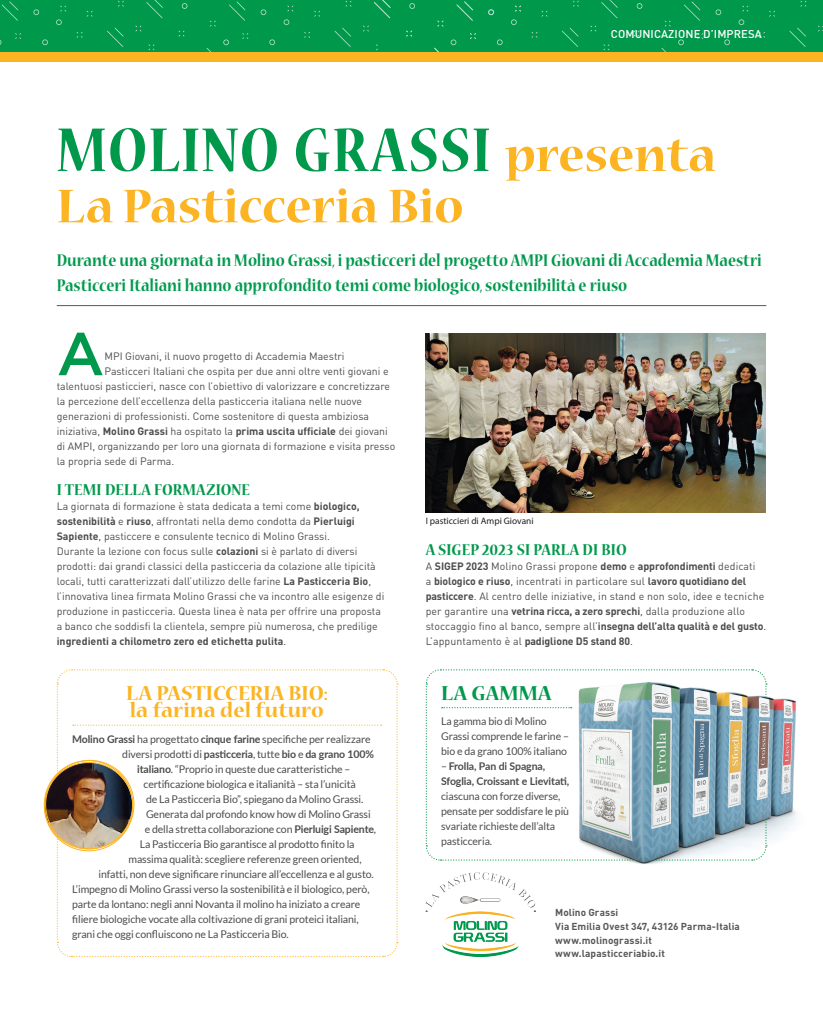
<style>
.page{position:relative;width:823px;height:1014px;background:#fff}
.page>*{position:absolute;margin:0;border:0;box-sizing:border-box;transform-origin:0 0}
.t1{font:700 68.75px "Nueva Std";letter-spacing:.025em;color:#00994c;scale:.85 1}
.t2{font:500 60.38px "Gotham";color:#00994c}
.t3{font:700 52.5px "Nueva Std";color:#fcb423}
.t4{font:700 22.5px/17.5px "Nueva Std";letter-spacing:.005em;color:#fcb423}
.t5{font:700 22.5px "Nueva Std";letter-spacing:.005em;color:#00994c}
.t6{font:700 18.75px/25px "Nueva Std";color:#009a4e;scale:.85 1}
.t7{font:700 17.5px "Nueva Std";letter-spacing:.01em;color:#00994c;scale:.91 1}
.t8{font:500 11.25px "DIN Pro";letter-spacing:.01em;color:#fff}
.t9{font:10.62px/15px "DIN Pro";color:#4b4c4d}
.Prodotto_vincitore{font:10.62px/15px "Lato";letter-spacing:-.01em;color:#4b4c4d}
.Prodotto_vincitore-2{font:700 10.62px "Lato";letter-spacing:-.01em;color:#4b4c4d}
.t10{font:700 10px "DIN Pro";letter-spacing:.005em;color:#57585a}
.t11{font:9.38px "Myriad Pro";color:#231f20}
.s1{font-size:52.5px;color:#fcb423}
.s2{font-weight:700}
.s3{font-weight:400}
</style>
<div class="page">
<svg style="left:425px;top:669px;width:341px;height:192px"></svg>
<hr style="left:57px;top:305px;width:708px;height:1px;background:#57585a">
<div style="left:0;top:0;width:822px;height:52px;background:#00994c"></div>
<svg style="left:2px;top:1px;width:16px;height:20px"></svg>
<svg style="left:42px;top:39px;width:6px;height:6px"></svg>
<svg style="left:33px;top:9px;width:6px;height:6px"></svg>
<svg style="left:15px;top:33px;width:6px;height:6px"></svg>
<svg style="left:107px;top:28px;width:16px;height:19px"></svg>
<svg style="left:56px;top:19px;width:6px;height:6px"></svg>
<svg style="left:229px;top:1px;width:16px;height:20px"></svg>
<svg style="left:146px;top:0;width:17px;height:18px"></svg>
<svg style="left:206px;top:48px;width:6px;height:4px"></svg>
<svg style="left:269px;top:39px;width:6px;height:6px"></svg>
<svg style="left:182px;top:3px;width:5px;height:6px"></svg>
<svg style="left:260px;top:9px;width:6px;height:6px"></svg>
<svg style="left:242px;top:33px;width:6px;height:6px"></svg>
<svg style="left:148px;top:44px;width:6px;height:6px"></svg>
<svg style="left:118px;top:1px;width:6px;height:6px"></svg>
<svg style="left:334px;top:28px;width:17px;height:19px"></svg>
<svg style="left:283px;top:19px;width:6px;height:6px"></svg>
<svg style="left:223px;top:39px;width:6px;height:6px"></svg>
<svg style="left:304px;top:32px;width:6px;height:6px"></svg>
<svg style="left:497px;top:39px;width:5px;height:6px"></svg>
<svg style="left:409px;top:3px;width:6px;height:6px"></svg>
<svg style="left:345px;top:1px;width:6px;height:6px"></svg>
<svg style="left:314px;top:11px;width:6px;height:6px"></svg>
<svg style="left:456px;top:1px;width:17px;height:20px"></svg>
<svg style="left:374px;top:0;width:16px;height:18px"></svg>
<svg style="left:488px;top:9px;width:6px;height:6px"></svg>
<svg style="left:470px;top:33px;width:5px;height:6px"></svg>
<svg style="left:437px;top:21px;width:6px;height:5px"></svg>
<svg style="left:406px;top:31px;width:6px;height:5px"></svg>
<svg style="left:562px;top:28px;width:16px;height:19px"></svg>
<svg style="left:511px;top:19px;width:5px;height:6px"></svg>
<svg style="left:450px;top:39px;width:6px;height:6px"></svg>
<svg style="left:531px;top:32px;width:6px;height:6px"></svg>
<svg style="left:684px;top:1px;width:16px;height:20px"></svg>
<svg style="left:601px;top:0;width:16px;height:18px"></svg>
<svg style="left:724px;top:39px;width:5px;height:6px"></svg>
<svg style="left:636px;top:3px;width:6px;height:6px"></svg>
<svg style="left:715px;top:9px;width:5px;height:6px"></svg>
<svg style="left:603px;top:44px;width:6px;height:6px"></svg>
<svg style="left:541px;top:11px;width:6px;height:6px"></svg>
<svg style="left:789px;top:28px;width:16px;height:19px"></svg>
<svg style="left:738px;top:19px;width:5px;height:6px"></svg>
<svg style="left:678px;top:39px;width:5px;height:6px"></svg>
<div style="left:0;top:52px;width:822px;height:10px;background:#fcb423"></div>
<svg style="left:56px;top:669px;width:342px;height:288px"></svg>
<img style="left:425px;top:333px;width:340px;height:180px">
<img style="left:45px;top:762px;width:87px;height:86px">
<img style="left:578px;top:682px;width:217px;height:180px">
<img style="left:425px;top:911px;width:109px;height:45px">
<img style="left:425px;top:872px;width:109px;height:39px">
<p class="t8" style="left:610px;top:26px;width:152px">COMUNICAZIONE D’IMPRESA</p>
<p class="t1" style="left:57px;top:118px;width:776px">MOLINO GRASSI <span class="s1">presenta</span></p>
<p class="t3" style="left:57px;top:182px;width:408px">La Pasticceria Bio</p>
<p class="t6" style="left:57px;top:249px;width:830px">Durante una giornata in Molino Grassi, i pasticceri del progetto AMPI Giovani di Accademia Maestri<br>Pasticceri Italiani hanno approfondito temi come biologico, sostenibilità e riuso</p>
<p class="t2" style="left:57px;top:314px;width:49px">A</p>
<p class="t9" style="left:104px;top:348px;width:241px">MPI Giovani, il nuovo progetto di Accademia Maestri</p>
<p class="t9" style="left:104px;top:363px;width:285px">Pasticceri Italiani che ospita per due anni oltre venti giovani e</p>
<p class="t9" style="left:57px;top:378px;width:335px">talentuosi pasticcieri, nasce con l’obiettivo di valorizzare e concretizzare</p>
<p class="t9" style="left:57px;top:393px;width:306px">la percezione dell’eccellenza della pasticceria italiana nelle nuove</p>
<p class="t9" style="left:57px;top:408px;width:314px">generazioni di professionisti. Come sostenitore di questa ambiziosa</p>
<p class="t9" style="left:57px;top:423px;width:332px">iniziativa, <span class="s2">Molino Grassi</span> ha ospitato la <span class="s2">prima uscita ufficiale</span> dei giovani</p>
<p class="t9" style="left:57px;top:438px;width:340px">di AMPI, organizzando per loro una giornata di formazione e visita presso</p>
<p class="t9" style="left:57px;top:453px;width:119px">la propria sede di Parma.</p>
<p class="t7" style="left:57px;top:482px;width:214px">I TEMI DELLA FORMAZIONE</p>
<p class="t9" style="left:57px;top:498px;width:304px">La giornata di formazione è stata dedicata a temi come <span class="s2">biologico, sostenibilità</span> e <span class="s2">riuso</span>, affrontati nella demo condotta da <span class="s2">Pierluigi<br>Sapiente</span>, pasticcere e consulente tecnico di Molino Grassi.</p>
<p class="t9" style="left:57px;top:543px;width:329px">Durante la lezione con focus sulle <span class="s2">colazioni</span> si è parlato di diversi prodotti: dai grandi classici della pasticceria da colazione alle tipicità locali, tutti caratterizzati dall’utilizzo delle farine <span class="s2">La Pasticceria Bio</span>, l’innovativa linea firmata Molino Grassi che va incontro alle esigenze di produzione in pasticceria. Questa linea è nata per offrire una proposta a banco che soddisfi la clientela, sempre più numerosa, che predilige <span class="s2">ingredienti a chilometro zero ed etichetta pulita</span>.</p>
<p class="t4" style="left:126px;top:685px;width:203px">LA PASTICCERIA BIO: la farina del futuro</p>
<p class="Prodotto_vincitore" style="left:72px;top:731px;width:300px"><span class="s2">Molino Grassi</span> ha progettato <span class="s2">cinque farine</span> specifiche per realizzare</p>
<p class="Prodotto_vincitore-2" style="left:122px;top:745px;width:253px"><span class="s3">diversi prodotti di</span> pasticceria<span class="s3">, tutte</span> bio <span class="s3">e</span> da grano 100%</p>
<p class="Prodotto_vincitore" style="left:137px;top:761px;width:214px"><span class="s2">italiano</span>. “Proprio in queste due caratteristiche –</p>
<p class="Prodotto_vincitore" style="left:143px;top:776px;width:214px">certificazione biologica e italianità – sta l’unicità</p>
<p class="Prodotto_vincitore" style="left:146px;top:791px;width:219px">de La Pasticceria Bio”, spiegano da Molino Grassi.</p>
<p class="Prodotto_vincitore" style="left:146px;top:806px;width:226px">Generata dal profondo know how di Molino Grassi</p>
<p class="Prodotto_vincitore" style="left:145px;top:821px;width:233px">e della stretta collaborazione con <span class="s2">Pierluigi Sapiente</span>,</p>
<p class="Prodotto_vincitore" style="left:140px;top:836px;width:216px">La Pasticceria Bio garantisce al prodotto finito la</p>
<p class="Prodotto_vincitore" style="left:128px;top:851px;width:234px">massima qualità: scegliere referenze green oriented,</p>
<p class="Prodotto_vincitore" style="left:98px;top:866px;width:277px">infatti, non deve significare rinunciare all’eccellenza e al gusto.</p>
<p class="Prodotto_vincitore" style="left:72px;top:881px;width:299px">L’impegno di Molino Grassi verso la sostenibilità e il biologico, però,</p>
<p class="Prodotto_vincitore" style="left:72px;top:896px;width:289px">parte da lontano: negli anni Novanta il molino ha iniziato a creare</p>
<p class="Prodotto_vincitore" style="left:72px;top:911px;width:288px">filiere biologiche vocate alla coltivazione di grani proteici italiani,</p>
<p class="Prodotto_vincitore" style="left:72px;top:926px;width:218px">grani che oggi confluiscono ne La Pasticceria Bio.</p>
<p class="t11" style="left:425px;top:515px;width:109px">I pasticcieri di Ampi Giovani</p>
<p class="t7" style="left:425px;top:542px;width:222px">A SIGEP 2023 SI PARLA DI BIO</p>
<p class="t9" style="left:425px;top:558px;width:342px">A <span class="s2">SIGEP 2023</span> Molino Grassi propone <span class="s2">demo</span> e <span class="s2">approfondimenti</span> dedicati<br>a <span class="s2">biologico e riuso</span>, incentrati in particolare sul <span class="s2">lavoro quotidiano del pasticcere</span>. Al centro delle iniziative, in stand e non solo, idee e tecniche per garantire una <span class="s2">vetrina ricca, a zero sprechi</span>, dalla produzione allo stoccaggio fino al banco, sempre all’<span class="s2">insegna dell’alta qualità e del gusto</span>.<br>L’appuntamento è al <span class="s2">padiglione D5 stand 80</span>.</p>
<p class="t5" style="left:441px;top:682px;width:112px">LA GAMMA</p>
<p class="Prodotto_vincitore" style="left:441px;top:713px;width:129px">La gamma bio di Molino<br>Grassi comprende le farine – bio e da grano 100% italiano</p>
<p class="Prodotto_vincitore" style="left:441px;top:758px;width:130px">– <span class="s2">Frolla, Pan di Spagna,<br>Sfoglia, Croissant e Lievitati, </span>ciascuna con forze diverse, pensate per soddisfare le più svariate richieste dell’alta pasticceria.</p>
<p class="t10" style="left:555px;top:905px;width:65px">Molino Grassi</p>
<p class="t10" style="left:555px;top:919px;width:186px">Via Emilia Ovest 347, 43126 Parma-Italia</p>
<p class="t10" style="left:555px;top:933px;width:98px">www.molinograssi.it</p>
<p class="t10" style="left:555px;top:946px;width:111px">www.lapasticceriabio.it</p>
</div>
